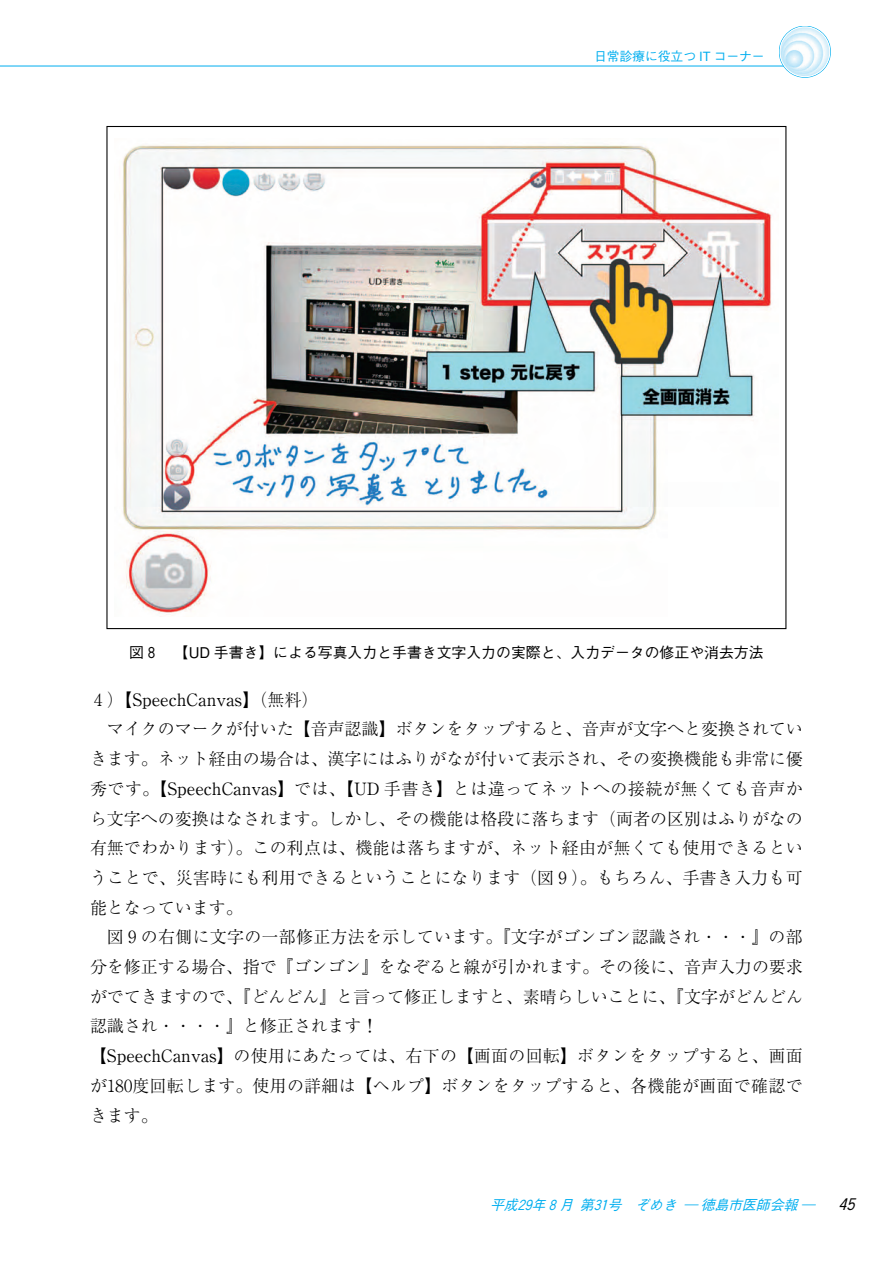
<style>
.page{position:relative;width:893px;height:1263px;background:#fff}
.page>*{position:absolute;margin:0;border:0;box-sizing:border-box;transform-origin:0 0}
.t1{font:300 16.95px "Ryumin";color:#000}
.t2{font:300 16.95px "Ryumin";letter-spacing:.035em;color:#000}
.t3{font:16.95px "Ryumin";color:#000}
.t4{font:500 14.85px "Gothic BBB";color:#000}
.t5{font:italic 500 13.8px "Gothic BBB";color:#00aeef}
.t6{font:500 12.75px "Gothic BBB";color:#00aeef}
.s1{font-weight:300}
.s2{font-weight:400}
.s3{font-size:15.9px;color:#000}
</style>
<div class="page">
<img style="left:122px;top:144px;width:650px;height:473px">
<hr style="left:0;top:66px;width:803px;height:1px;background:#00aeef">
<svg style="left:779px;top:26px;width:51px;height:52px"></svg>
<p class="t6" style="left:594px;top:51px;width:172px">日常診療に役立つ IT コーナー</p>
<p class="t4" style="left:129px;top:647px;width:635px">図８ 【UD 手書き】による写真入力と手書き文字入力の実際と、入力データの修正や消去方法</p>
<p class="t3" style="left:90px;top:693px;width:230px"><span class="s1">４）【</span>SpeechCanvas<span class="s1">】（無料）</span></p>
<p class="t1" style="left:107px;top:723px;width:697px">マイクのマークが付いた【音声認識】ボタンをタップすると、音声が文字へと変換されてい</p>
<p class="t1" style="left:90px;top:753px;width:714px">きます。ネット経由の場合は、漢字にはふりがなが付いて表示され、その変換機能も非常に優</p>
<p class="t2" style="left:90px;top:783px;width:714px">秀です。【<span class="s2">SpeechCanvas</span>】では、【<span class="s2">UD</span> 手書き】とは違ってネットへの接続が無くても音声か</p>
<p class="t1" style="left:90px;top:812px;width:714px">ら文字への変換はなされます。しかし、その機能は格段に落ちます（両者の区別はふりがなの</p>
<p class="t1" style="left:90px;top:842px;width:714px">有無でわかります）。この利点は、機能は落ちますが、ネット経由が無くても使用できるとい</p>
<p class="t1" style="left:90px;top:872px;width:714px">うことで、災害時にも利用できるということになります（図９）。もちろん、手書き入力も可</p>
<p class="t1" style="left:90px;top:901px;width:154px">能となっています。</p>
<p class="t1" style="left:107px;top:931px;width:697px">図９の右側に文字の一部修正方法を示しています。『文字がゴンゴン認識され・・・』の部</p>
<p class="t1" style="left:90px;top:961px;width:714px">分を修正する場合、指で『ゴンゴン』をなぞると線が引かれます。その後に、音声入力の要求</p>
<p class="t1" style="left:90px;top:990px;width:714px">がでてきますので、『どんどん』と言って修正しますと、素晴らしいことに、『文字がどんどん</p>
<p class="t1" style="left:90px;top:1020px;width:290px">認識され・・・・』と修正されます！</p>
<p class="t1" style="left:90px;top:1050px;width:714px">【<span class="s2">SpeechCanvas</span>】の使用にあたっては、右下の【画面の回転】ボタンをタップすると、画面</p>
<p class="t1" style="left:90px;top:1080px;width:714px">が１８０度回転します。使用の詳細は【ヘルプ】ボタンをタップすると、各機能が画面で確認で</p>
<p class="t1" style="left:90px;top:1109px;width:69px">きます。</p>
<p class="t5" style="left:490px;top:1200px;width:374px">平成２９年８月第３１号 ぞめき ― 徳島市医師会報 ― <span class="s3">４５</span></p>
</div>
